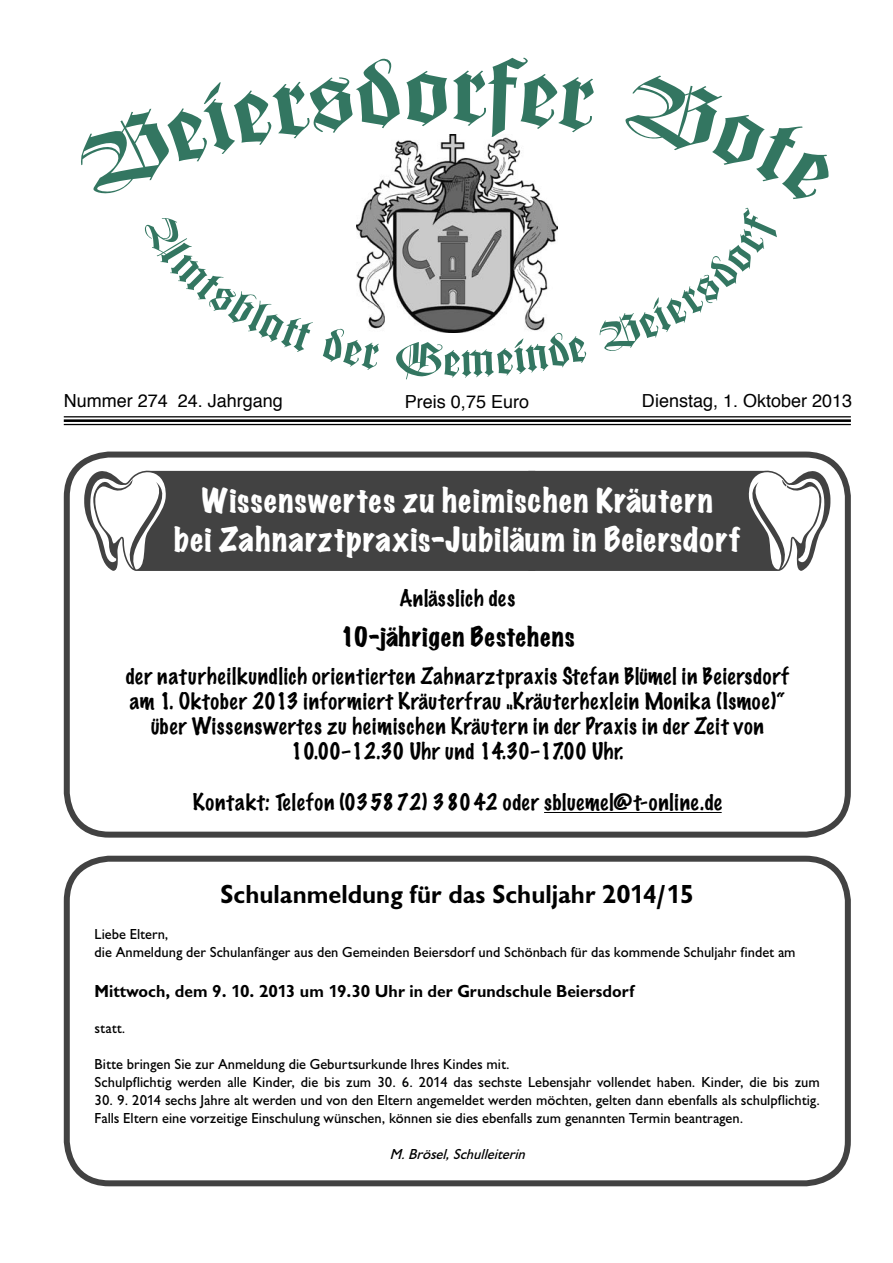
<style>
.page{position:relative;width:893px;height:1263px;background:#fff}
.page>*{position:absolute;margin:0;border:0;box-sizing:border-box;transform-origin:0 0}
.t1{font:90px "Wilhelm Klingspor Gotisch";color:#337661;scale:1.5 1}
.t2{font:expanded 30px/39px "Marker Felt";letter-spacing:.035em;color:#fff;text-align:center}
.t3{font:700 27px "Giltus T";color:#000}
.t4{font:expanded 24px "Marker Felt";letter-spacing:.035em;color:#000}
.t5{font:100 21px/25.2px "Marker Felt";letter-spacing:.04em;color:#000;text-align:center}
.t6{font:700 18px "Giltus T";color:#000}
.t7{font:18px "Helvetica";color:#000}
.t8{font:500 15px/18px "Giltus T";color:#000}
.t9{font:italic 500 15px "Giltus T";color:#000}
</style>
<div class="page">
<div style="left:64px;top:856px;width:786px;height:330px;border:6px solid #424242;border-radius:43px"></div>
<div style="left:64px;top:452px;width:786px;height:386px;border:6px solid #424242;border-radius:43px"></div>
<hr style="left:64px;top:416px;width:786px;height:1px;background:#000">
<hr style="left:64px;top:419px;width:786px;height:3px;background:#000">
<hr style="left:64px;top:424px;width:786px;height:1px;background:#000">
<hr style="left:544px;top:812px;width:177px;height:1px;background:#000">
<svg style="left:78px;top:452px;width:93px;height:20px"></svg>
<svg style="left:84px;top:464px;width:444px;height:107px;fill:#424242"></svg>
<svg style="left:528px;top:452px;width:308px;height:119px"></svg>
<svg style="left:356px;top:134px;width:202px;height:199px"></svg>
<h1 class="t1" style="left:451px;top:57px;width:25px">r</h1>
<p class="t7" style="left:64px;top:393px;width:221px">Nummer 274 24. Jahrgang</p>
<p class="t7" style="left:405px;top:394px;width:126px">Preis 0,75 Euro</p>
<p class="t7" style="left:642px;top:393px;width:212px">Dienstag, 1. Oktober 2013</p>
<h2 class="t2" style="left:174px;top:482px;width:568px">Wissenswertes zu heimischen Kräutern<br>bei Zahnarztpraxis-Jubiläum in Beiersdorf</h2>
<h3 class="t5" style="left:399px;top:586px;width:117px">Anlässlich des</h3>
<h3 class="t4" style="left:340px;top:625px;width:236px">10-j ährigen Bestehens</h3>
<p class="t5" style="left:126px;top:664px;width:664px">der naturheilkundlich orientierten Zahnarztpraxis Stefan Blümel in Beiersdorf am 1. Oktober 2013 informiert Kräuterfrau „Kräuterhexlein Monika (Ismoe)“ über Wissenswertes zu heimischen Kräutern in der Praxis in der Zeit von 10.00–12.30 Uhr und 14.30–17.00 Uhr.</p>
<h3 class="t5" style="left:193px;top:790px;width:530px">Kontakt: Telefon (03 58 72) 3 80 42 oder sbluemel@t-online.de</h3>
<h3 class="t3" style="left:220px;top:885px;width:475px">Schulanmeldung für das Schuljahr 2014/15</h3>
<p class="t8" style="left:95px;top:927px;width:702px">Liebe Eltern,<br>die Anmeldung der Schulanfänger aus den Gemeinden Beiersdorf und Schönbach für das kommende Schuljahr findet am</p>
<p class="t6" style="left:95px;top:985px;width:541px">Mittwoch, dem 9. 10. 2013 um 19.30 Uhr in der Grundschule Beiersdorf</p>
<p class="t8" style="left:95px;top:1021px;width:32px">statt.</p>
<p class="t8" style="left:95px;top:1057px;width:726px">Bitte bringen Sie zur Anmeldung die Geburtsurkunde Ihres Kindes mit.<br>Schulpflichtig werden alle Kinder, die bis zum 30. 6. 2014 das sechste Lebensjahr vollendet haben. Kinder, die bis zum</p>
<p class="t8" style="left:95px;top:1093px;width:726px">30. 9. 2014 sechs Jahre alt werden und von den Eltern angemeldet werden möchten, gelten dann ebenfalls als schulpflichtig.<br>Falls Eltern eine vorzeitige Einschulung wünschen, können sie dies ebenfalls zum genannten Termin beantragen.</p>
<p class="t9" style="left:390px;top:1149px;width:140px">M.Brösel,Schulleiterin</p>
</div>
